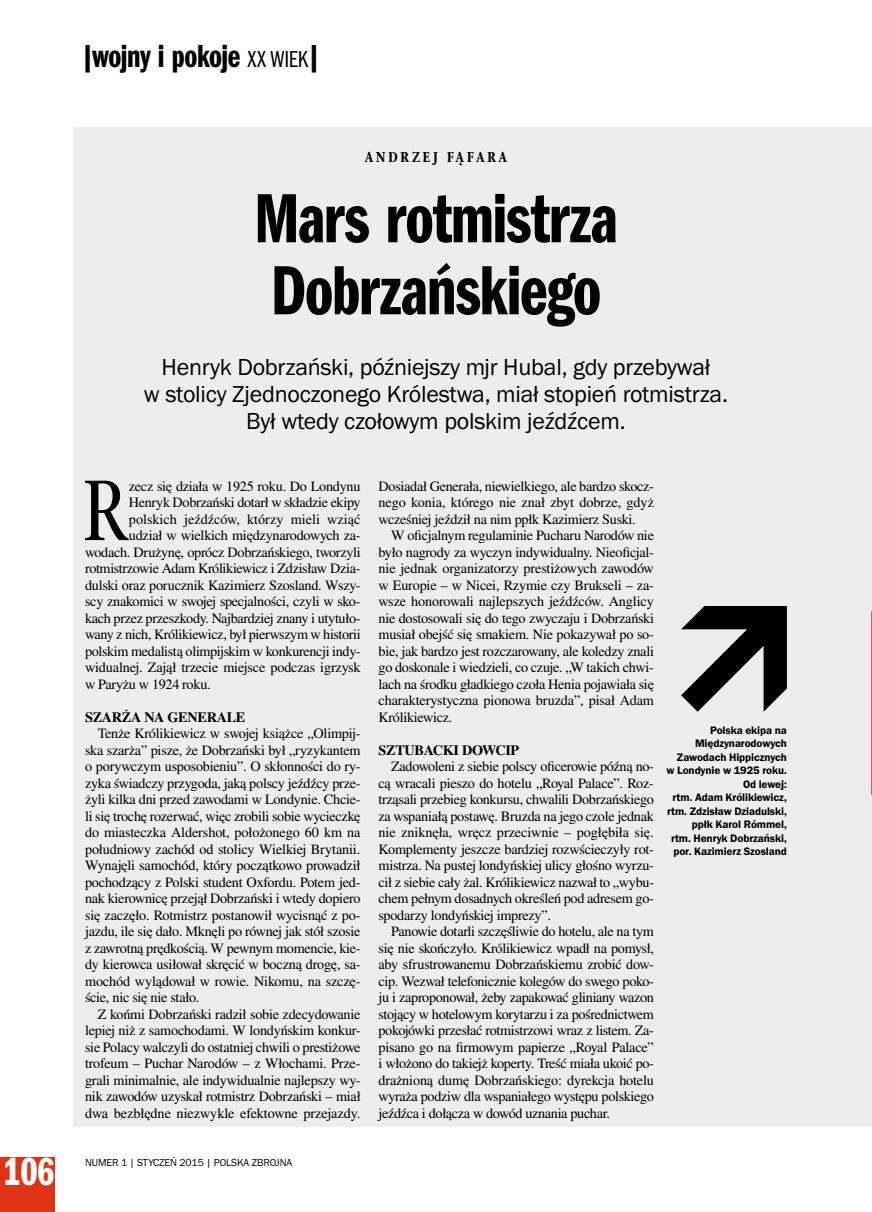
<style>
.page{position:relative;width:872px;height:1212px;background:#fff}
.page>*{position:absolute;margin:0;border:0;box-sizing:border-box;transform-origin:0 0}
.t1{font:85.05px "Classic Cnd EFN";color:#000}
.t2{font:72px/72px "Franklin Got URWTCE Dem Com";letter-spacing:-.02em;color:#000}
.t3{font:40.5px "Franklin Got URWTCE Dem Com";color:#fff}
.t4{font:33px "Franklin Got URWTCE Dem Com";letter-spacing:-.015em;color:#000}
.t5{font:24px/27px "Franklin Got URWTCE Boo";letter-spacing:-.01em;color:#000;text-align:center}
.t6{font:14.25px/16.5px "Nimbus Rom No 9 LCE";letter-spacing:-.02em;color:#000;text-align:justify}
.t7{font:14.25px "Nimbus Rom No 9 LCE";color:#000}
.t8{font:500 14.25px "Nimbus Rom No 9 LCE";letter-spacing:-.02em;color:#000}
.t9{font:14.25px "Classic Cnd EFN Black";letter-spacing:.2em;color:#000}
.t10{font:11.25px/13.5px "Franklin Got URWTCE Dem";letter-spacing:-.01em;color:#000;text-align:right}
.t11{font:10.5px "Franklin Got URWTCE Boo";letter-spacing:-.01em;color:#000}
.s1{font-family:"Franklin Got URWTCE Boo Com";font-size:24px}
</style>
<div class="page">
<div style="left:74px;top:128px;width:798px;height:999px;background:#ededed"></div>
<svg style="left:871px;top:610px;width:1px;height:185px"></svg>
<div style="left:0;top:1158px;width:54px;height:54px;background:#de3414"></div>
<svg style="left:681px;top:606px;width:106px;height:106px"></svg>
<h3 class="t4" style="left:80px;top:38px;width:244px">|wojny i pokoje <span class="s1">XX WIEK</span>|</h3>
<h3 class="t3" style="left:4px;top:1148px;width:52px">106</h3>
<p class="t9" style="left:365px;top:148px;width:144px">ANDRZEJ FĄFARA</p>
<h2 class="t2" style="left:254px;top:183px;width:365px">Mars rotmistrza<br>Dobrzańskiego</h2>
<h3 class="t5" style="left:144px;top:354px;width:585px">Henryk Dobrzański, późniejszy mjr Hubal, gdy przebywał<br>w stolicy Zjednoczonego Królestwa, miał stopień rotmistrza.<br>Był wtedy czołowym polskim jeźdźcem.</h3>
<h1 class="t1" style="left:83px;top:460px;width:48px">R</h1>
<p class="t6" style="left:129px;top:478px;width:233px">zecz się działa w 1925 roku. Do Londynu</p>
<p class="t6" style="left:129px;top:494px;width:233px">Henryk Dobrzański dotarł w składzie ekipy</p>
<p class="t7" style="left:129px;top:510px;width:233px">polskich jeźdźców, którzy mieli wziąć</p>
<p class="t6" style="left:129px;top:527px;width:233px">udział w wielkich międzynarodowych za-</p>
<p class="t6" style="left:85px;top:544px;width:277px">wodach. Drużynę, oprócz Dobrzańskiego, tworzyli</p>
<p class="t6" style="left:85px;top:560px;width:277px">rotmistrzowie Adam Królikiewicz i Zdzisław Dzia-</p>
<p class="t6" style="left:85px;top:577px;width:277px">dulski oraz porucznik Kazimierz Szosland. Wszy-</p>
<p class="t6" style="left:85px;top:593px;width:277px">scy znakomici w swojej specjalności, czyli w sko-</p>
<p class="t6" style="left:85px;top:610px;width:277px">kach przez przeszkody. Najbardziej znany i utytuło-</p>
<p class="t6" style="left:85px;top:626px;width:277px">wany z nich, Królikiewicz, był pierwszym w historii</p>
<p class="t6" style="left:85px;top:643px;width:277px">polskim medalistą olimpijskim w konkurencji indy-</p>
<p class="t6" style="left:85px;top:659px;width:277px">widualnej. Zajął trzecie miejsce podczas igrzysk</p>
<p class="t6" style="left:85px;top:676px;width:127px">w Paryżu w 1924 roku.</p>
<p class="t8" style="left:85px;top:708px;width:162px">SZARŻA NA GENERALE</p>
<p class="t6" style="left:85px;top:725px;width:277px;text-indent:13px">Tenże Królikiewicz w swojej książce „Olimpij&shy;ska szarża” pisze, że Dobrzański był „ryzykantem o porywczym usposobieniu”. O skłonności do ry&shy;zyka świadczy przygoda, jaką polscy jeźdźcy prze&shy;żyli kilka dni przed zawodami w Londynie. Chcie&shy;li się trochę rozerwać, więc zrobili sobie wycieczkę do miasteczka Aldershot, położonego 60 km na południowy zachód od stolicy Wielkiej Brytanii.<br>Wynajęli samochód, który początkowo prowadził pochodzący z Polski student Oxfordu. Potem jed&shy;nak kierownicę przejął Dobrzański i wtedy dopiero się zaczęło. Rotmistrz postanowił wycisnąć z po&shy;jazdu, ile się dało. Mknęli po równej jak stół szosie z zawrotną prędkością. W pewnym momencie, kie&shy;dy kierowca usiłował skręcić w boczną drogę, sa&shy;mochód wylądował w rowie. Nikomu, na szczę&shy;ście, nic się nie stało.</p>
<p class="t6" style="left:85px;top:1006px;width:277px;text-indent:13px">Z końmi Dobrzański radził sobie zdecydowanie lepiej niż z samochodami. W londyńskim konkur&shy;sie Polacy walczyli do ostatniej chwili o prestiżowe trofeum – Puchar Narodów – z Włochami. Prze&shy;grali minimalnie, ale indywidualnie najlepszy wy&shy;nik zawodów uzyskał rotmistrz Dobrzański – miał dwa bezbłędne niezwykle efektowne przejazdy.</p>
<p class="t11" style="left:85px;top:1156px;width:209px">NUMER 1 | STYCZEŃ 2015 | POLSKA ZBROJNA</p>
<p class="t6" style="left:378px;top:478px;width:277px">Dosiadał Generała, niewielkiego, ale bardzo skocz&shy;nego konia, którego nie znał zbyt dobrze, gdyż wcześniej jeździł na nim ppłk Kazimierz Suski.</p>
<p class="t6" style="left:378px;top:527px;width:277px;text-indent:13px">W oficjalnym regulaminie Pucharu Narodów nie było nagrody za wyczyn indywidualny. Nieoficjal&shy;nie jednak organizatorzy prestiżowych zawodów w Europie – w Nicei, Rzymie czy Brukseli – za&shy;wsze honorowali najlepszych jeźdźców. Anglicy nie dostosowali się do tego zwyczaju i Dobrzański musiał obejść się smakiem. Nie pokazywał po so&shy;bie, jak bardzo jest rozczarowany, ale koledzy znali go doskonale i wiedzieli, co czuje. „W takich chwi&shy;lach na środku gładkiego czoła Henia pojawiała się charakterystyczna pionowa bruzda”, pisał Adam Królikiewicz.</p>
<p class="t8" style="left:378px;top:741px;width:142px">SZTUBACKI DOWCIP</p>
<p class="t6" style="left:378px;top:758px;width:277px;text-indent:13px">Zadowoleni z siebie polscy oficerowie późną no&shy;cą wracali pieszo do hotelu „Royal Palace”. Roz&shy;trząsali przebieg konkursu, chwalili Dobrzańskiego za wspaniałą postawę. Bruzda na jego czole jednak nie zniknęła, wręcz przeciwnie – pogłębiła się.<br>Komplementy jeszcze bardziej rozwścieczyły rot&shy;mistrza. Na pustej londyńskiej ulicy głośno wyrzu&shy;cił z siebie cały żal. Królikiewicz nazwał to „wybu&shy;chem pełnym dosadnych określeń pod adresem go&shy;spodarzy londyńskiej imprezy”.</p>
<p class="t6" style="left:378px;top:923px;width:277px;text-indent:13px">Panowie dotarli szczęśliwie do hotelu, ale na tym się nie skończyło. Królikiewicz wpadł na pomysł, aby sfrustrowanemu Dobrzańskiemu zrobić dow&shy;cip. Wezwał telefonicznie kolegów do swego poko&shy;ju i zaproponował, żeby zapakować gliniany wazon stojący w hotelowym korytarzu i za pośrednictwem pokojówki przesłać rotmistrzowi wraz z listem. Za&shy;pisano go na firmowym papierze „Royal Palace” i włożono do takiejż koperty. Treść miała ukoić po&shy;drażnioną dumę Dobrzańskiego: dyrekcja hotelu wyraża podziw dla wspaniałego występu polskiego jeźdźca i dołącza w dowód uznania puchar.</p>
<p class="t10" style="left:666px;top:723px;width:122px">Polska ekipa na<br>Międzynarodowych<br>Zawodach Hippicznych w Londynie w 1925 roku.<br>Od lewej:<br>rtm. Adam Królikiewicz, rtm. Zdzisław Dziadulski, ppłk Karol Rómmel,<br>rtm. Henryk Dobrzański, por. Kazimierz Szosland</p>
</div>
